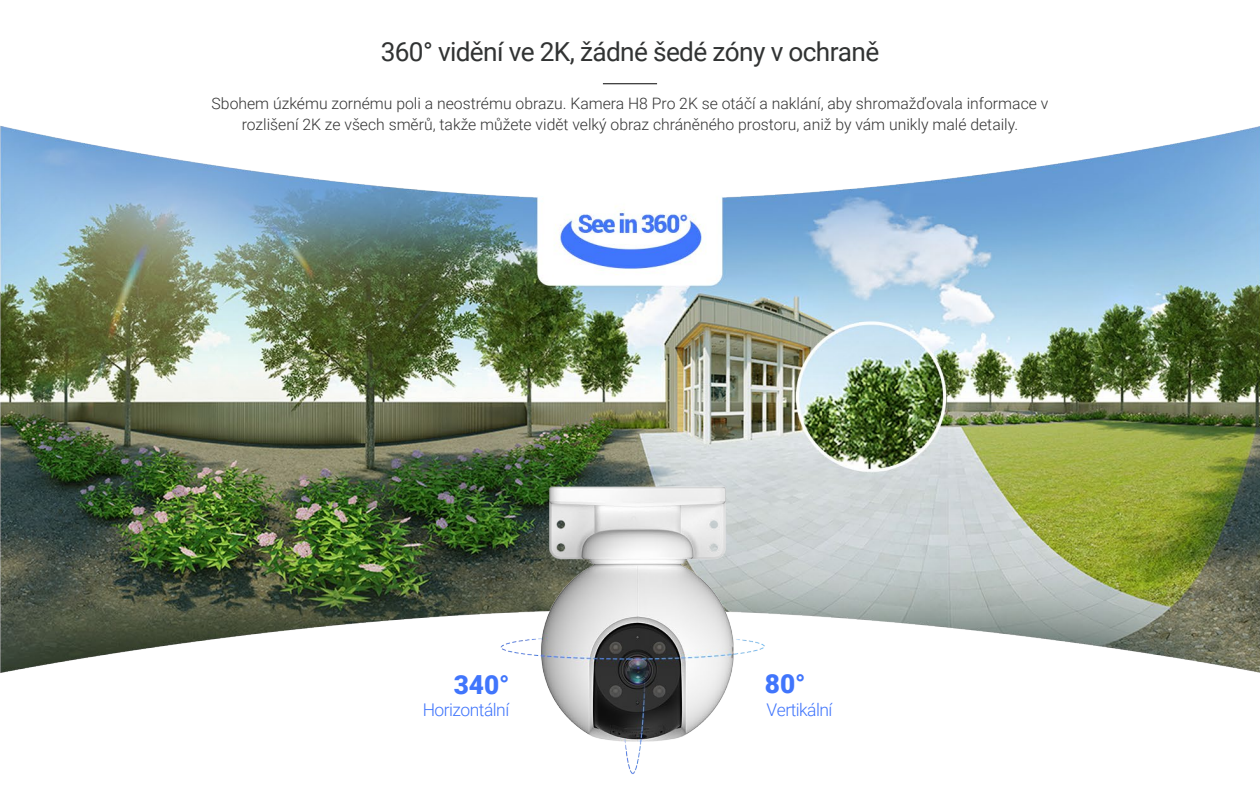
<style>
.page{position:relative;width:1260px;height:788px;background:#fff}
.page>*{position:absolute;margin:0;border:0;box-sizing:border-box;transform-origin:0 0}
.t1{font:26.25px "Roboto";letter-spacing:-.025em;color:#313333}
.t2{font:900 26.25px "Roboto";color:#4075fc}
.t3{font:300 17.5px "Roboto";letter-spacing:-.03em;color:#4075fc}
.t4{font:300 15.75px/21px "Roboto";color:#333;text-align:center}
</style>
<div class="page">
<img style="left:0;top:83px;width:1260px;height:590px">
<img style="left:490px;top:469px;width:297px;height:305px">
<hr style="left:603px;top:83px;width:54px;height:1px;background:#050505">
<h1 class="t1" style="left:381px;top:33px;width:500px">360° vidění ve 2K, žádné šedé zóny v ochraně</h1>
<p class="t4" style="left:212px;top:92px;width:838px">Sbohem úzkému zornému poli a neostrému obrazu. Kamera H8 Pro 2K se otáčí a naklání, aby shromažďovala informace v rozlišení 2K ze všech směrů, takže můžete vidět velký obraz chráněného prostoru, aniž by vám unikly malé detaily.</p>
<h1 class="t2" style="left:454px;top:665px;width:58px">340°</h1>
<p class="t3" style="left:423px;top:697px;width:88px">Horizontální</p>
<h1 class="t2" style="left:765px;top:665px;width:42px">80°</h1>
<p class="t3" style="left:767px;top:697px;width:67px">Vertikální</p>
</div>
